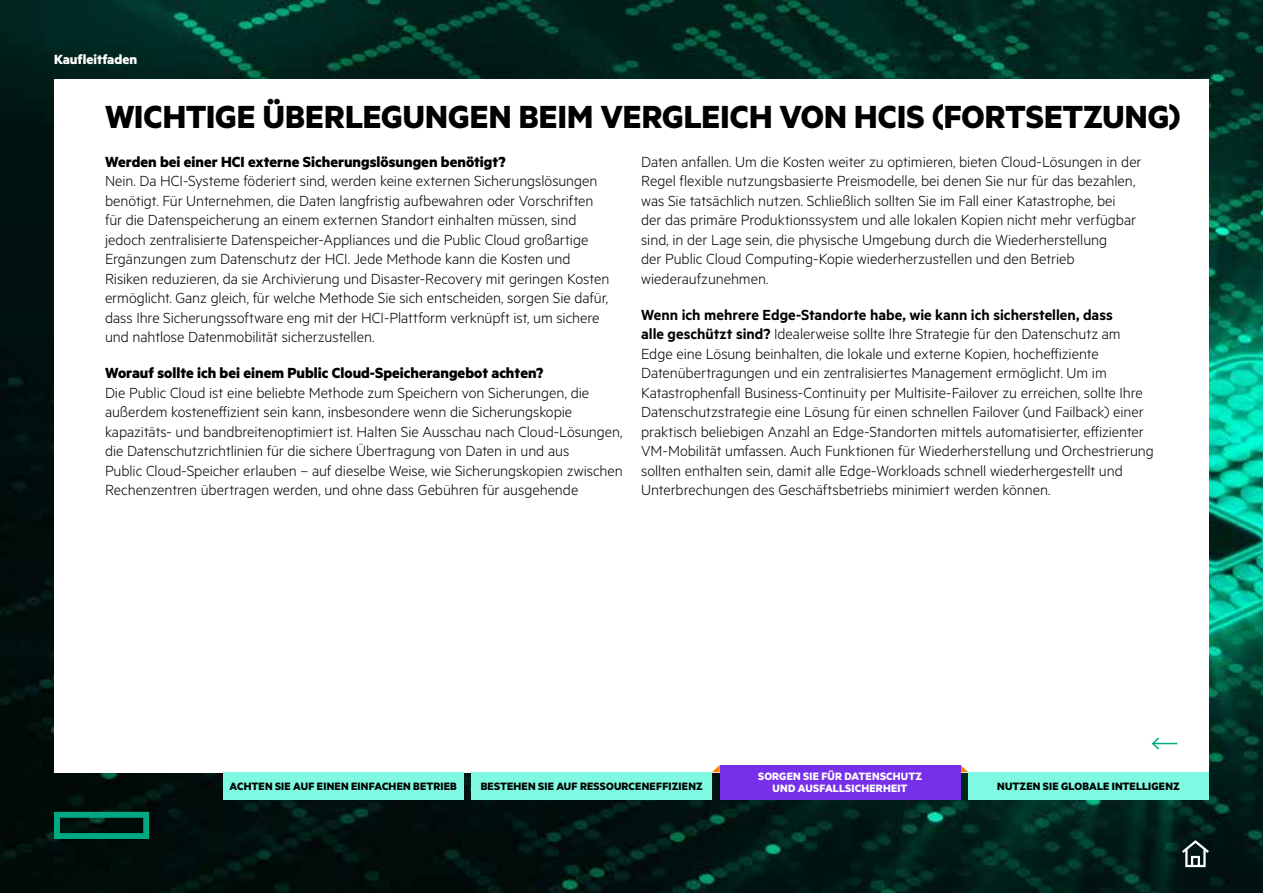
<style>
.page{position:relative;width:1263px;height:893px;background:#fff}
.page>*{position:absolute;margin:0;border:0;box-sizing:border-box;transform-origin:0 0}
.t1{font:700 36px "Metric HPE";letter-spacing:.005em;color:#000}
.t2{font:300 16.5px/19.5px "Metric HPE";letter-spacing:-.005em;color:#000}
.t3{font:700 16.5px "Metric HPE";color:#000}
.t4{font:700 15px "Metric HPE";color:#fff}
.t5{font:700 12px "Metric HPE";letter-spacing:.02em;color:#000}
.t6{font:700 12px "Metric HPE";letter-spacing:.02em;color:#fff}
.s1{font-weight:600}
</style>
<div class="page">
<img style="left:0;top:0;width:1263px;height:893px">
<div style="left:54px;top:79px;width:1155px;height:693px;background:#fff"></div>
<svg style="left:54px;top:812px;width:95px;height:27px;background:#015d46"></svg>
<svg style="left:1151px;top:737px;width:26px;height:13px"></svg>
<svg style="left:712px;top:765px;width:8px;height:7px"></svg>
<svg style="left:960px;top:765px;width:8px;height:7px"></svg>
<div style="left:720px;top:765px;width:240px;height:34px;background:#7630ea"></div>
<svg style="left:1182px;top:840px;width:27px;height:27px"></svg>
<div style="left:223px;top:772px;width:241px;height:27px;background:#7ff9e2"></div>
<div style="left:471px;top:772px;width:241px;height:27px;background:#7ff9e2"></div>
<div style="left:968px;top:772px;width:241px;height:27px;background:#7ff9e2"></div>
<p class="t4" style="left:54px;top:50px;width:85px">Kaufleitfaden</p>
<h1 class="t1" style="left:105px;top:95px;width:1077px">WICHTIGE ÜBERLEGUNGEN BEIM VERGLEICH VON HCIS (FORTSETZUNG)</h1>
<p class="t3" style="left:105px;top:152px;width:402px">Werden bei einer HCI externe Sicherungslösungen benötigt?</p>
<p class="t2" style="left:105px;top:171px;width:506px">Nein. Da HCI-Systeme föderiert sind, werden keine externen Sicherungslösungen benötigt. Für Unternehmen, die Daten langfristig aufbewahren oder Vorschriften für die Datenspeicherung an einem externen Standort einhalten müssen, sind jedoch zentralisierte Datenspeicher-Appliances und die Public Cloud großartige Ergänzungen zum Datenschutz der HCI. Jede Methode kann die Kosten und Risiken reduzieren, da sie Archivierung und Disaster-Recovery mit geringen Kosten ermöglicht. Ganz gleich, für welche Methode Sie sich entscheiden, sorgen Sie dafür, dass Ihre Sicherungssoftware eng mit der HCI-Plattform verknüpft ist, um sichere und nahtlose Datenmobilität sicherzustellen.</p>
<p class="t3" style="left:105px;top:363px;width:440px">Worauf sollte ich bei einem Public Cloud-Speicherangebot achten?</p>
<p class="t2" style="left:105px;top:382px;width:519px">Die Public Cloud ist eine beliebte Methode zum Speichern von Sicherungen, die außerdem kosteneffizient sein kann, insbesondere wenn die Sicherungskopie kapazitäts- und bandbreitenoptimiert ist. Halten Sie Ausschau nach Cloud-Lösungen, die Datenschutzrichtlinien für die sichere Übertragung von Daten in und aus<br>Public Cloud-Speicher erlauben – auf dieselbe Weise, wie Sicherungskopien zwischen Rechenzentren übertragen werden, und ohne dass Gebühren für ausgehende</p>
<p class="t2" style="left:641px;top:151px;width:502px">Daten anfallen. Um die Kosten weiter zu optimieren, bieten Cloud-Lösungen in der Regel flexible nutzungsbasierte Preismodelle, bei denen Sie nur für das bezahlen, was Sie tatsächlich nutzen. Schließlich sollten Sie im Fall einer Katastrophe, bei<br>der das primäre Produktionssystem und alle lokalen Kopien nicht mehr verfügbar sind, in der Lage sein, die physische Umgebung durch die Wiederherstellung<br>der Public Cloud Computing-Kopie wiederherzustellen und den Betrieb wiederaufzunehmen.</p>
<p class="t2" style="left:641px;top:304px;width:514px"><span class="s1">Wenn ich mehrere Edge-Standorte habe, wie kann ich sicherstellen, dass<br>alle geschützt sind?</span> Idealerweise sollte Ihre Strategie für den Datenschutz am Edge eine Lösung beinhalten, die lokale und externe Kopien, hocheffiziente Datenübertragungen und ein zentralisiertes Management ermöglicht. Um im Katastrophenfall Business-Continuity per Multisite-Failover zu erreichen, sollte Ihre Datenschutzstrategie eine Lösung für einen schnellen Failover (und Failback) einer praktisch beliebigen Anzahl an Edge-Standorten mittels automatisierter, effizienter VM-Mobilität umfassen. Auch Funktionen für Wiederherstellung und Orchestrierung sollten enthalten sein, damit alle Edge-Workloads schnell wiederhergestellt und Unterbrechungen des Geschäftsbetriebs minimiert werden können.</p>
<p class="t6" style="left:758px;top:769px;width:165px">SORGEN SIE FÜR DATENSCHUTZ</p>
<p class="t5" style="left:230px;top:779px;width:229px">ACHTEN SIE AUF EINEN EINFACHEN BETRIEB</p>
<p class="t5" style="left:481px;top:779px;width:223px">BESTEHEN SIE AUF RESSOURCENEFFIZIENZ</p>
<p class="t6" style="left:773px;top:781px;width:136px">UND AUSFALLSICHERHEIT</p>
<p class="t5" style="left:997px;top:779px;width:184px">NUTZEN SIE GLOBALE INTELLIGENZ</p>
</div>
